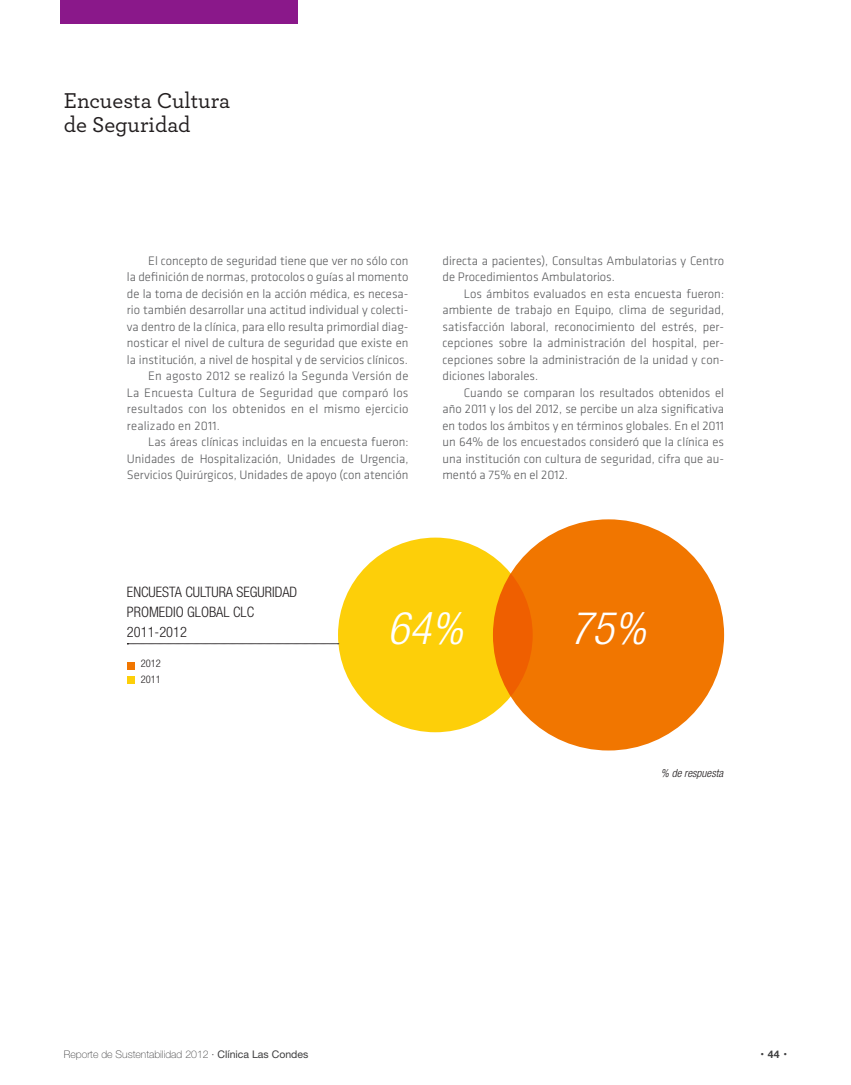
<style>
.page{position:relative;width:851px;height:1085px;background:#fff}
.page>*{position:absolute;margin:0;border:0;box-sizing:border-box;transform-origin:0 0}
.t1{font:italic 300 condensed 45px "Helvetica Neue";color:#fff}
.t2{font:500 22.5px/24px "Archer";color:#231f20}
.t3{font:300 condensed 14.4px "Helvetica Neue";color:#231f20}
.t4{font:700 13.5px "Helvetica Neue";color:#3e3e3f}
.PARRAFO_TEXTOS{font:300 12.75px/16.5px "Klavika";color:#57585a;text-align:justify}
.t5{font:italic 300 condensed 11.25px "Helvetica Neue";color:#231f20}
.t6{font:100 10.5px "Helvetica Neue";color:#3e3e3f}
.t7{font:300 condensed 10.5px "Helvetica Neue";color:#231f20}
.s1{font-weight:400}
.s2{font-size:10.5px}
</style>
<div class="page">
<div style="left:493px;top:519px;width:231px;height:231px;background:#f17600;border-radius:50%"></div>
<div style="left:338px;top:537px;width:194px;height:195px;background:#fdcf09;border-radius:50%"></div>
<div style="left:60px;top:0;width:238px;height:23px;background:#8a188a"></div>
<svg style="left:127px;top:643px;width:212px;height:1px"></svg>
<div style="left:127px;top:661px;width:8px;height:8px;background:#f17600"></div>
<div style="left:127px;top:675px;width:8px;height:8px;background:#fdcf09"></div>
<p class="t2" style="left:64px;top:87px;width:168px">Encuesta Cultura de Seguridad</p>
<p class="PARRAFO_TEXTOS" style="left:127px;top:252px;width:283px;text-indent:21px">El concepto de seguridad tiene que ver no sólo con la definición de normas, protocolos o guías al momento de la toma de decisión en la acción médica, es necesa&shy;rio también desarrollar una actitud individual y colecti&shy;va dentro de la clínica, para ello resulta primordial diag&shy;nosticar el nivel de cultura de seguridad que existe en la institución, a nivel de hospital y de servicios clínicos.</p>
<p class="PARRAFO_TEXTOS" style="left:127px;top:368px;width:283px;text-indent:21px">En agosto 2012 se realizó la Segunda Versión de La Encuesta Cultura de Seguridad que comparó los resultados con los obtenidos en el mismo ejercicio realizado en 2011.</p>
<p class="PARRAFO_TEXTOS" style="left:127px;top:434px;width:283px;text-indent:21px">Las áreas clínicas incluidas en la encuesta fueron:<br>Unidades de Hospitalización, Unidades de Urgencia, Servicios Quirúrgicos, Unidades de apoyo (con atención</p>
<p class="PARRAFO_TEXTOS" style="left:442px;top:252px;width:283px">directa a pacientes), Consultas Ambulatorias y Centro de Procedimientos Ambulatorios.</p>
<p class="PARRAFO_TEXTOS" style="left:442px;top:285px;width:283px;text-indent:21px">Los ámbitos evaluados en esta encuesta fueron: ambiente de trabajo en Equipo, clima de seguridad, satisfacción laboral, reconocimiento del estrés, per&shy;cepciones sobre la administración del hospital, per&shy;cepciones sobre la administración de la unidad y con&shy;diciones laborales.</p>
<p class="PARRAFO_TEXTOS" style="left:442px;top:384px;width:283px;text-indent:21px">Cuando se comparan los resultados obtenidos el año 2011 y los del 2012, se percibe un alza significativa en todos los ámbitos y en términos globales. En el 2011 un 64% de los encuestados consideró que la clínica es una institución con cultura de seguridad, cifra que au&shy;mentó a 75% en el 2012.</p>
<p class="t3" style="left:127px;top:583px;width:172px">ENCUESTA CULTURA SEGURIDAD</p>
<p class="t3" style="left:127px;top:603px;width:129px">PROMEDIO GLOBAL CLC</p>
<p class="t3" style="left:127px;top:623px;width:62px">2011-2012</p>
<p class="t7" style="left:141px;top:657px;width:22px">2012</p>
<p class="t7" style="left:141px;top:673px;width:22px">2011</p>
<p class="t1" style="left:387px;top:602px;width:77px">64%</p>
<p class="t1" style="left:570px;top:602px;width:77px">75%</p>
<p class="t5" style="left:660px;top:766px;width:64px">% de respuesta</p>
<p class="t6" style="left:64px;top:1048px;width:246px">Reporte de Sustentabilidad 2012 · <span class="s1">Clínica Las Condes</span></p>
<p class="t4" style="left:760px;top:1044px;width:28px">· <span class="s2">44</span> ·</p>
</div>
